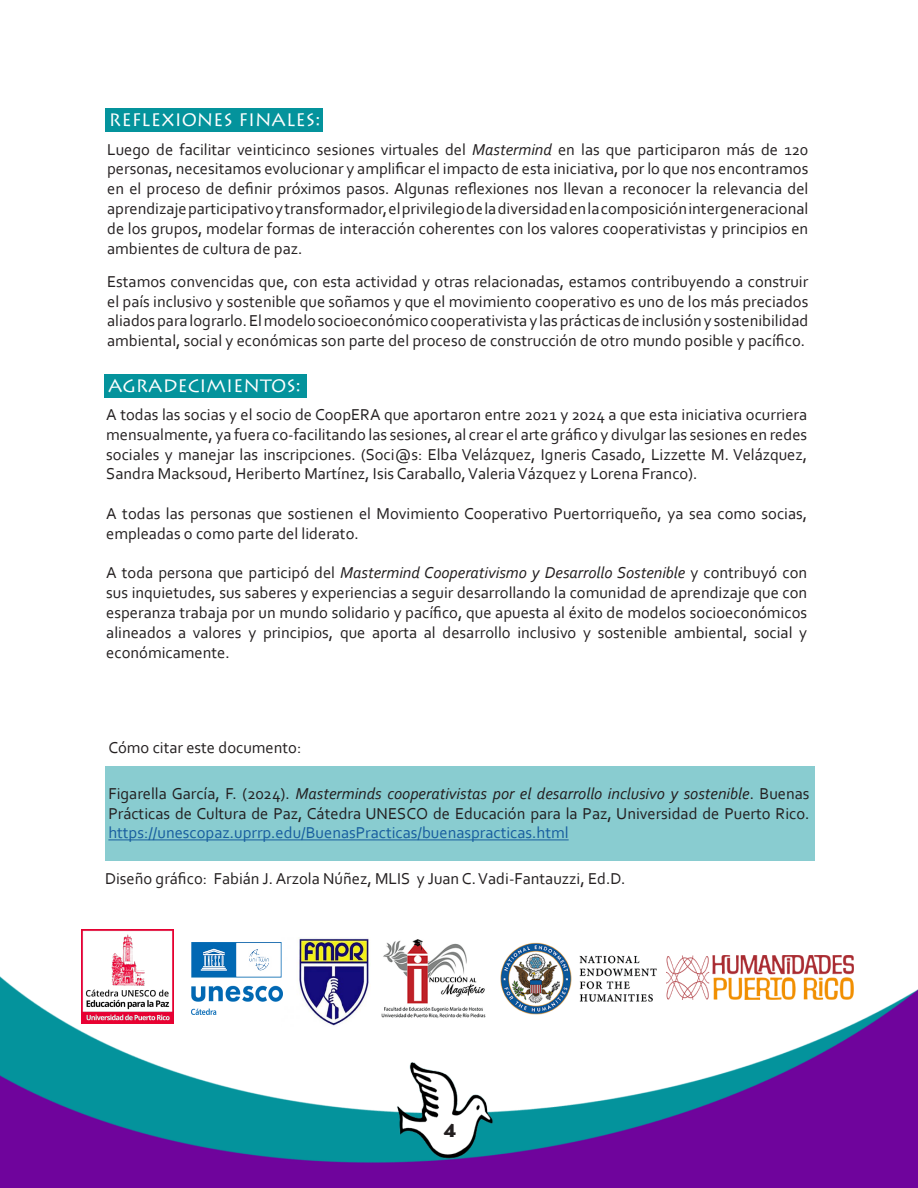
<style>
.page{position:relative;width:918px;height:1188px;background:#fff}
.page>*{position:absolute;margin:0;border:0;box-sizing:border-box;transform-origin:0 0}
.t1{font:18px "Lithos Pro";color:#fff}
.t2{font:900 18px "Lithos Pro";color:#231f20}
.t3{font:16.5px/19.8px "Corbel";color:#231f20;text-align:justify}
.s1{font-style:italic}
.s2{color:#175d9e}
</style>
<div class="page">
<img style="left:0;top:108px;width:918px;height:1080px">
<div style="left:105px;top:374px;width:201px;height:23px;background:#04939c"></div>
<div style="left:105px;top:766px;width:709px;height:95px;background:#89ccd0"></div>
<hr style="left:108px;top:839px;width:461px;height:1px;background:#175d9e">
<div style="left:106px;top:108px;width:217px;height:23px;background:#04939c"></div>
<img style="left:373px;top:926px;width:286px;height:95px">
<img style="left:667px;top:956px;width:187px;height:43px">
<div style="left:262px;top:920px;width:111px;height:137px;background:#fff"></div>
<img style="left:281px;top:938px;width:88px;height:88px">
<img style="left:82px;top:930px;width:92px;height:94px">
<img style="left:191px;top:943px;width:92px;height:71px">
<p class="t1" style="left:109px;top:109px;width:213px">REFLEXIONES FINALES:</p>
<p class="t3" style="left:107px;top:139px;width:703px">Luego de facilitar veinticinco sesiones virtuales del <span class="s1">Mastermind</span> en las que participaron más de 120 personas, necesitamos evolucionar y amplificar el impacto de esta iniciativa, por lo que nos encontramos en el proceso de definir próximos pasos. Algunas reflexiones nos llevan a reconocer la relevancia del aprendizaje participativo y transformador, el privilegio de la diversidad en la composición intergeneracional de los grupos, modelar formas de interacción coherentes con los valores cooperativistas y principios en ambientes de cultura de paz.</p>
<p class="t3" style="left:107px;top:271px;width:703px">Estamos convencidas que, con esta actividad y otras relacionadas, estamos contribuyendo a construir el país inclusivo y sostenible que soñamos y que el movimiento cooperativo es uno de los más preciados aliados para lograrlo. El modelo socioeconómico cooperativista y las prácticas de inclusión y sostenibilidad ambiental, social y económicas son parte del proceso de construcción de otro mundo posible y pacífico.</p>
<p class="t1" style="left:108px;top:375px;width:194px">AGRADECIMIENTOS:</p>
<p class="t3" style="left:106px;top:404px;width:702px">A todas las socias y el socio de CoopERA que aportaron entre 2021 y 2024 a que esta iniciativa ocurriera mensualmente, ya fuera co-facilitando las sesiones, al crear el arte gráfico y divulgar las sesiones en redes sociales y manejar las inscripciones. (Soci@s: Elba Velázquez, Igneris Casado, Lizzette M. Velázquez, Sandra Macksoud, Heriberto Martínez, Isis Caraballo, Valeria Vázquez y Lorena Franco).</p>
<p class="t3" style="left:106px;top:503px;width:702px">A todas las personas que sostienen el Movimiento Cooperativo Puertorriqueño, ya sea como socias, empleadas o como parte del liderato.</p>
<p class="t3" style="left:106px;top:563px;width:702px">A toda persona que participó del <span class="s1">Mastermind Cooperativismo y Desarrollo Sostenible</span> y contribuyó con sus inquietudes, sus saberes y experiencias a seguir desarrollando la comunidad de aprendizaje que con esperanza trabaja por un mundo solidario y pacífico, que apuesta al éxito de modelos socioeconómicos alineados a valores y principios, que aporta al desarrollo inclusivo y sostenible ambiental, social y económicamente.</p>
<p class="t3" style="left:108px;top:738px;width:194px">Cómo citar este documento:</p>
<p class="t3" style="left:108px;top:783px;width:703px">Figarella García, F. (2024). <span class="s1">Masterminds cooperativistas por el desarrollo inclusivo y sostenible</span>. Buenas Prácticas de Cultura de Paz, Cátedra UNESCO de Educación para la Paz, Universidad de Puerto Rico. <span class="s2">https://unescopaz.uprrp.edu/BuenasPracticas/buenaspracticas.html</span></p>
<p class="t3" style="left:105px;top:868px;width:522px">Diseño gráfico: Fabián J. Arzola Núñez, MLIS y Juan C. Vadi-Fantauzzi, Ed.D.</p>
<p class="t2" style="left:443px;top:1120px;width:16px">4</p>
</div>
